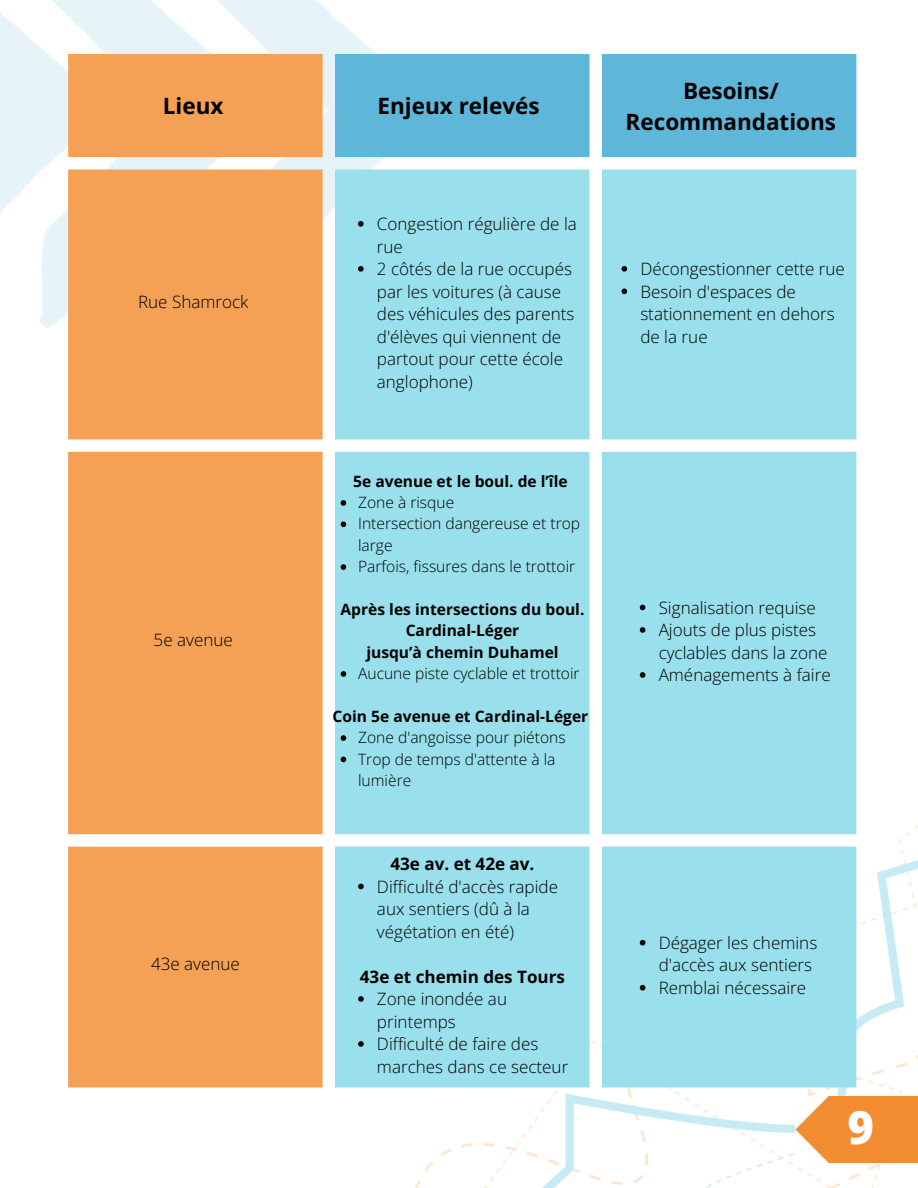
<style>
.page{position:relative;width:918px;height:1188px;background:#fff}
.page>*{position:absolute;margin:0;border:0;box-sizing:border-box;transform-origin:0 0}
.t1{font:800 45.45px "Open Sans";color:#fff}
.t2{font:700 22.5px/30.3px "Open Sans";color:#000;text-align:center}
.t3{font:300 17.1px/22.5px "Open Sans";color:#000}
.t4{font:700 17.1px "Open Sans";color:#000}
.t5{font:300 15.6px/21.3px "Open Sans";color:#000}
.t6{font:700 15.6px/21.3px "Open Sans";color:#000;text-align:center}
</style>
<div class="page">
<img style="left:0;top:0;width:688px;height:328px">
<img style="left:92px;top:799px;width:826px;height:389px">
<img style="left:795px;top:1096px;width:123px;height:67px">
<div style="left:68px;top:54px;width:255px;height:1033px;background:#f4a156"></div>
<div style="left:335px;top:54px;width:521px;height:103px;background:#5eb6d8"></div>
<div style="left:335px;top:169px;width:521px;height:918px;background:#99dfec"></div>
<svg style="left:358px;top:221px;width:6px;height:6px"></svg>
<svg style="left:358px;top:266px;width:6px;height:6px"></svg>
<svg style="left:358px;top:884px;width:6px;height:5px"></svg>
<svg style="left:358px;top:996px;width:6px;height:6px"></svg>
<svg style="left:358px;top:1041px;width:6px;height:6px"></svg>
<svg style="left:341px;top:500px;width:5px;height:6px"></svg>
<svg style="left:341px;top:522px;width:5px;height:5px"></svg>
<svg style="left:341px;top:564px;width:5px;height:6px"></svg>
<svg style="left:341px;top:671px;width:5px;height:6px"></svg>
<svg style="left:341px;top:735px;width:5px;height:6px"></svg>
<svg style="left:341px;top:757px;width:5px;height:5px"></svg>
<svg style="left:640px;top:605px;width:5px;height:5px"></svg>
<svg style="left:640px;top:627px;width:5px;height:6px"></svg>
<svg style="left:640px;top:672px;width:5px;height:6px"></svg>
<svg style="left:622px;top:266px;width:5px;height:6px"></svg>
<svg style="left:622px;top:289px;width:5px;height:5px"></svg>
<svg style="left:640px;top:940px;width:5px;height:6px"></svg>
<svg style="left:640px;top:985px;width:5px;height:6px"></svg>
<p class="t2" style="left:163px;top:90px;width:62px">Lieux</p>
<p class="t2" style="left:378px;top:90px;width:164px">Enjeux relevés</p>
<p class="t3" style="left:138px;top:290px;width:112px">Rue Shamrock</p>
<p class="t3" style="left:154px;top:628px;width:81px">5e avenue</p>
<p class="t3" style="left:151px;top:952px;width:90px">43e avenue</p>
<p class="t3" style="left:377px;top:212px;width:202px">Congestion régulière de la rue</p>
<p class="t3" style="left:377px;top:257px;width:199px">2 côtés de la rue occupés par les voitures (à cause des véhicules des parents d'élèves qui viennent de partout pour cette école anglophone)</p>
<p class="t6" style="left:353px;top:470px;width:216px">5e avenue et le boul. de l’île</p>
<p class="t5" style="left:358px;top:491px;width:98px">Zone à risque</p>
<p class="t5" style="left:358px;top:513px;width:224px">Intersection dangereuse et trop large</p>
<p class="t5" style="left:358px;top:555px;width:219px">Parfois, fissures dans le trottoir</p>
<p class="t6" style="left:341px;top:598px;width:245px">Après les intersections du boul.<br>Cardinal-Léger</p>
<p class="t6" style="left:366px;top:641px;width:194px">jusqu’à chemin Duhamel</p>
<p class="t5" style="left:358px;top:662px;width:223px">Aucune piste cyclable et trottoir</p>
<p class="t6" style="left:333px;top:705px;width:257px">Coin 5e avenue et Cardinal-Léger</p>
<p class="t5" style="left:358px;top:726px;width:209px">Zone d'angoisse pour piétons</p>
<p class="t5" style="left:358px;top:748px;width:199px">Trop de temps d'attente à la lumière</p>
<p class="t4" style="left:390px;top:852px;width:146px">43e av. et 42e av.</p>
<p class="t3" style="left:377px;top:875px;width:183px">Difficulté d'accès rapide aux sentiers (dû à la végétation en été)</p>
<p class="t4" style="left:360px;top:964px;width:207px">43e et chemin des Tours</p>
<p class="t3" style="left:377px;top:987px;width:132px">Zone inondée au printemps</p>
<p class="t3" style="left:377px;top:1032px;width:193px">Difficulté de faire des marches dans ce secteur</p>
<p class="t2" style="left:626px;top:75px;width:212px">Besoins/<br>Recommandations</p>
<p class="t3" style="left:640px;top:257px;width:206px">Décongestionner cette rue</p>
<p class="t3" style="left:640px;top:280px;width:196px">Besoin d'espaces de stationnement en dehors de la rue</p>
<p class="t3" style="left:659px;top:596px;width:159px">Signalisation requise</p>
<p class="t3" style="left:659px;top:618px;width:170px">Ajouts de plus pistes cyclables dans la zone</p>
<p class="t3" style="left:659px;top:663px;width:174px">Aménagements à faire</p>
<p class="t3" style="left:659px;top:931px;width:160px">Dégager les chemins d'accès aux sentiers</p>
<p class="t3" style="left:659px;top:976px;width:149px">Remblai nécessaire</p>
<p class="t1" style="left:848px;top:1096px;width:28px">9</p>
</div>
